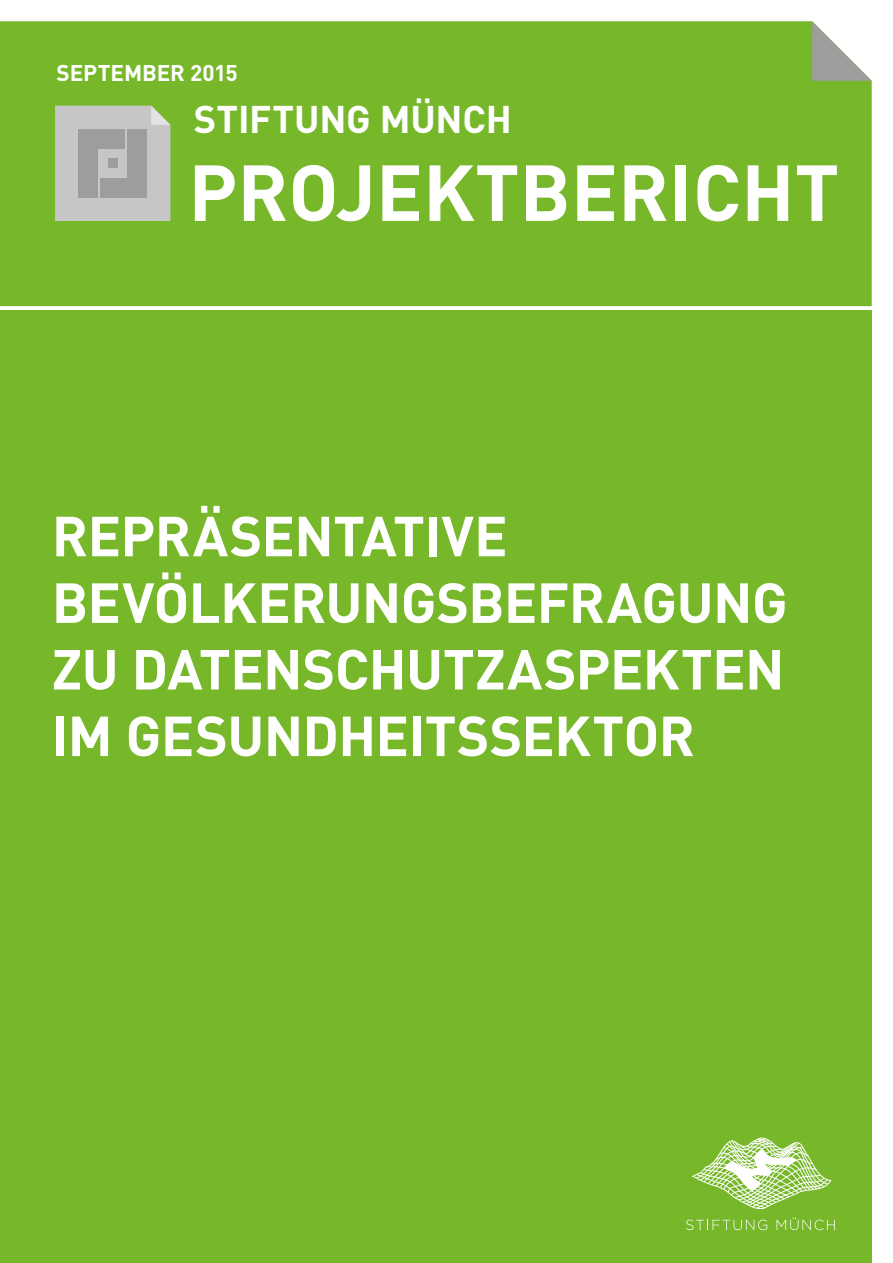
<style>
.page{position:relative;width:893px;height:1263px;background:#fff}
.page>*{position:absolute;margin:0;border:0;box-sizing:border-box;transform-origin:0 0}
.t1{font:700 78px "DIN";color:#fff}
.t2{font:700 55.5px/66.6px "DIN";letter-spacing:-.01em;color:#fff}
.t3{font:700 38.1px "DIN";letter-spacing:-.005em;color:#fff}
.t4{font:700 22.5px "DIN";letter-spacing:-.005em;color:#fff}
</style>
<div class="page">
<div style="left:0;top:310px;width:872px;height:953px;background:#76b82a"></div>
<div style="left:0;top:21px;width:872px;height:285px;background:#76b82a"></div>
<svg style="left:686px;top:1219px;width:81px;height:11px"></svg>
<svg style="left:776px;top:1218px;width:59px;height:12px"></svg>
<svg style="left:693px;top:1138px;width:138px;height:72px"></svg>
<svg style="left:812px;top:21px;width:60px;height:60px"></svg>
<div style="left:55px;top:106px;width:115px;height:115px;background:#c6c6c6"></div>
<div style="left:79px;top:129px;width:46px;height:20px;background:#9d9d9c"></div>
<div style="left:78px;top:129px;width:20px;height:69px;background:#9d9d9c"></div>
<div style="left:101px;top:178px;width:45px;height:20px;background:#9d9d9c"></div>
<div style="left:127px;top:129px;width:20px;height:69px;background:#9d9d9c"></div>
<div style="left:108px;top:159px;width:9px;height:9px;background:#9d9d9c"></div>
<p class="t4" style="left:57px;top:58px;width:182px">SEPTEMBER 2015</p>
<p class="t3" style="left:194px;top:94px;width:292px">STIFTUNG MÜNCH</p>
<h1 class="t1" style="left:188px;top:142px;width:652px">PROJEKTBERICHT</h1>
<p class="t2" style="left:52px;top:500px;width:457px">REPRÄSENTATIVE<br>BEVÖLKERUNGS</p>
<p class="t2" style="left:52px;top:567px;width:725px;text-indent:416px">BEFRAGUNG<br>ZU DATENSCHUTZASPEKTEN<br>IM GESUND</p>
<p class="t2" style="left:338px;top:700px;width:358px">HEITSSEKTOR</p>
</div>
